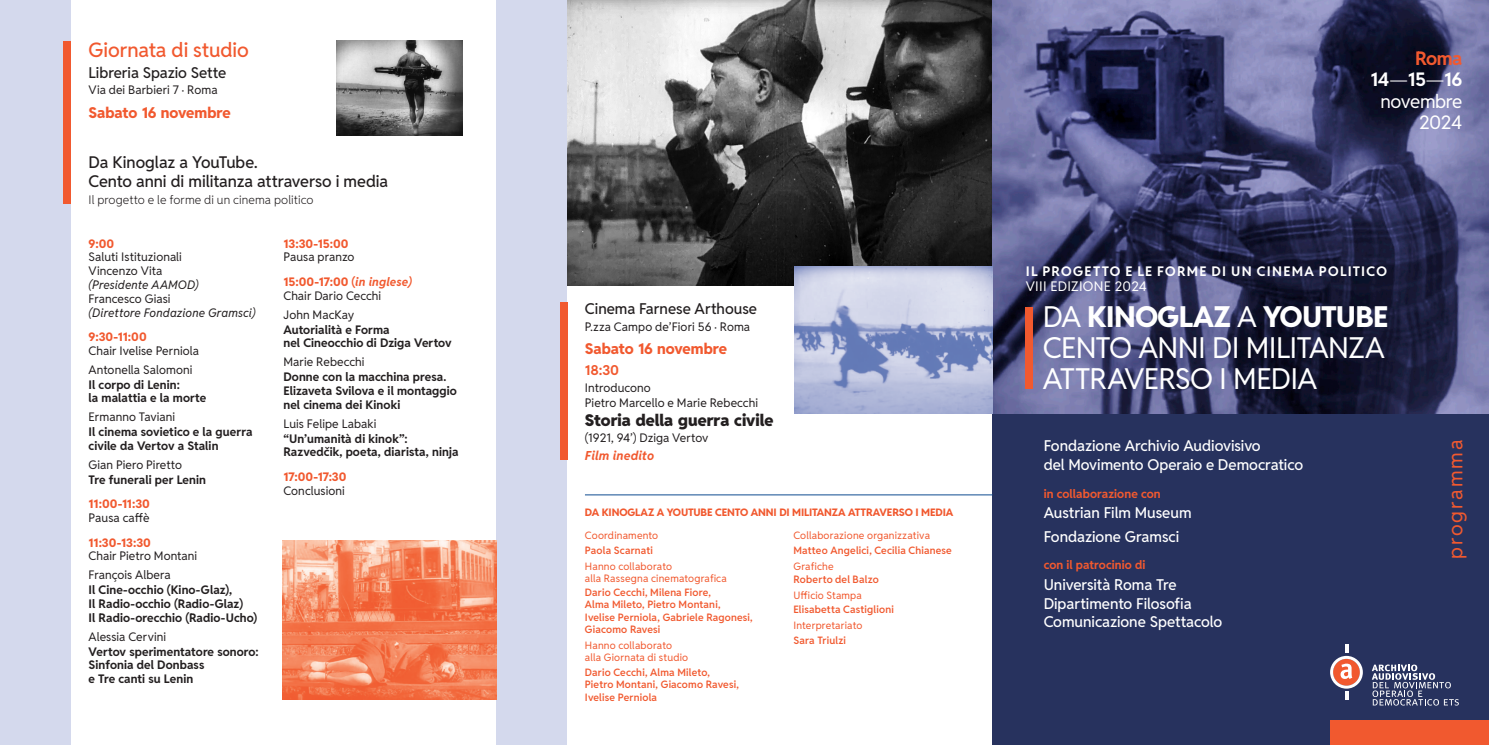
<style>
.page{position:relative;width:1489px;height:745px;background:#fff}
.page>*{position:absolute;margin:0;border:0;box-sizing:border-box;transform-origin:0 0}
.t1{font:28.88px/30.6px "Reddit Sans";letter-spacing:-.025em;color:#fff}
.t2{font:500 20px "Reddit Sans";letter-spacing:-.005em;color:#f1592f}
.t3{font:20px "Reddit Sans";letter-spacing:.095em;color:#f1592f}
.t4{font:18.75px "Reddit Sans";letter-spacing:-.025em;color:#fff}
.t5{font:700 18.75px "Reddit Sans";color:#fff}
.t6{font:700 18.75px "Reddit Sans";color:#f1592f}
.testi_programma{font:500 16.25px "Reddit Sans";letter-spacing:-.005em;color:#231f20}
.testi_programma-2{font:900 16.25px "Reddit Sans";color:#231f20}
.t7{font:500 15px/18.8px "Reddit Sans";letter-spacing:-.005em;color:#fff}
.testi_programma-3{font:500 15px "Reddit Sans";letter-spacing:-.005em;color:#231f20}
.t8{font:800 15px "Reddit Sans";letter-spacing:-.01em;color:#f1592f}
.testi_programma-4{font:700 13.75px "Reddit Sans";color:#f1592f}
.t9{font:700 13.38px "Reddit Sans";letter-spacing:.1em;color:#fff}
.t10{font:13.38px "Reddit Sans";letter-spacing:.02em;color:#fff}
.testi_programma-5{font:italic 700 12.5px "Reddit Sans";letter-spacing:.005em;color:#f1592f}
.Titolin_Film{font:700 11.88px/13.8px "Reddit Sans";letter-spacing:.005em;color:#231f20}
.testi_programma-6{font:11.88px "Reddit Sans";letter-spacing:.005em;color:#231f20}
.Titolin_Film-2{font:11.88px "Reddit Sans";letter-spacing:.005em;color:#231f20}
.testi_programma-7{font:800 11.88px "Reddit Sans";letter-spacing:-.005em;color:#f1592f}
.testi_programma-8{font:italic 11.88px "Reddit Sans";letter-spacing:.005em;color:#231f20}
.t11{font:700 11.88px "Reddit Sans";letter-spacing:.005em;color:#f1592f}
.testi_programma-9{font:300 11.88px "Reddit Sans";letter-spacing:.01em;color:#231f20}
.t12{font:800 10.38px "Reddit Sans";letter-spacing:-.01em;color:#f1592f}
.Titolin_Film-3{font:600 10.25px "Reddit Sans";letter-spacing:.02em;color:#f1592f}
.Titolin_Film-4{font:10.25px "Reddit Sans";letter-spacing:.015em;color:#f1592f}
.s1{font-weight:700}
.s2{font-weight:700;font-style:italic}
.s3{font-weight:300}
.s4{font-weight:800}
</style>
<div class="page">
<div style="left:496px;top:0;width:71px;height:744px;background:#d4d9ed"></div>
<img style="left:567px;top:0;width:425px;height:285px">
<div style="left:0;top:0;width:71px;height:744px;background:#d4d9ed"></div>
<div style="left:992px;top:401px;width:496px;height:343px;background:#27325e"></div>
<img style="left:992px;top:0;width:496px;height:413px">
<svg style="left:1330px;top:644px;width:32px;height:55px"></svg>
<svg style="left:1371px;top:664px;width:87px;height:41px"></svg>
<div style="left:1329px;top:719px;width:159px;height:25px;background:#f1592f"></div>
<div style="left:1025px;top:307px;width:7px;height:81px;background:#f1592f"></div>
<img style="left:336px;top:41px;width:126px;height:95px">
<div style="left:560px;top:302px;width:7px;height:157px;background:#f1592f"></div>
<div style="left:63px;top:42px;width:8px;height:162px;background:#f1592f"></div>
<img style="left:283px;top:540px;width:213px;height:158px">
<img style="left:794px;top:266px;width:198px;height:147px">
<hr style="left:585px;top:494px;width:407px;height:1px;background:#0f4c91">
<p class="t2" style="left:89px;top:33px;width:162px">Giornata di studio</p>
<p class="testi_programma-3" style="left:89px;top:60px;width:139px">Libreria Spazio Sette</p>
<p class="testi_programma-6" style="left:89px;top:80px;width:130px">Via dei Barbieri 7 · Roma</p>
<p class="t8" style="left:89px;top:99px;width:144px">Sabato 16 novembre</p>
<p class="testi_programma" style="left:89px;top:149px;width:170px">Da Kinoglaz a YouTube.</p>
<p class="testi_programma" style="left:89px;top:168px;width:301px">Cento anni di militanza attraverso i media</p>
<p class="testi_programma-9" style="left:89px;top:191px;width:226px">Il progetto e le forme di un cinema politico</p>
<p class="testi_programma-7" style="left:89px;top:233px;width:27px">9:00</p>
<p class="testi_programma-6" style="left:89px;top:247px;width:95px">Saluti Istituzionali</p>
<p class="testi_programma-6" style="left:89px;top:261px;width:75px">Vincenzo Vita</p>
<p class="testi_programma-8" style="left:89px;top:274px;width:111px">(Presidente AAMOD)</p>
<p class="testi_programma-6" style="left:89px;top:289px;width:83px">Francesco Giasi</p>
<p class="testi_programma-8" style="left:89px;top:302px;width:168px">(Direttore Fondazione Gramsci)</p>
<p class="testi_programma-7" style="left:89px;top:326px;width:60px">9:30-11:00</p>
<p class="testi_programma-6" style="left:89px;top:341px;width:112px">Chair Ivelise Perniola</p>
<p class="Titolin_Film-2" style="left:89px;top:360px;width:105px">Antonella Salomoni</p>
<p class="Titolin_Film" style="left:89px;top:376px;width:93px">Il corpo di Lenin:</p>
<p class="Titolin_Film" style="left:89px;top:390px;width:119px">la malattia e la morte</p>
<p class="Titolin_Film-2" style="left:89px;top:407px;width:88px">Ermanno Taviani</p>
<p class="Titolin_Film" style="left:89px;top:424px;width:165px">Il cinema sovietico e la guerra civile da Vertov a Stalin</p>
<p class="Titolin_Film-2" style="left:89px;top:455px;width:95px">Gian Piero Piretto</p>
<p class="Titolin_Film" style="left:89px;top:471px;width:119px">Tre funerali per Lenin</p>
<p class="testi_programma-7" style="left:89px;top:493px;width:63px">11:00-11:30</p>
<p class="testi_programma-6" style="left:89px;top:508px;width:62px">Pausa caffè</p>
<p class="testi_programma-7" style="left:89px;top:531px;width:64px">11:30-13:30</p>
<p class="testi_programma-6" style="left:89px;top:546px;width:110px">Chair Pietro Montani</p>
<p class="Titolin_Film-2" style="left:89px;top:565px;width:84px">François Albera</p>
<p class="Titolin_Film" style="left:89px;top:581px;width:145px">Il Cine-occhio (Kino-Glaz),</p>
<p class="Titolin_Film" style="left:89px;top:595px;width:156px">Il Radio-occhio (Radio-Glaz)</p>
<p class="Titolin_Film" style="left:89px;top:609px;width:170px">Il Radio-orecchio (Radio-Ucho)</p>
<p class="Titolin_Film-2" style="left:89px;top:626px;width:79px">Alessia Cervini</p>
<p class="Titolin_Film" style="left:89px;top:643px;width:171px">Vertov sperimentatore sonoro:<br>Sinfonia del Donbass</p>
<p class="Titolin_Film" style="left:89px;top:670px;width:106px">e Tre canti su Lenin</p>
<p class="testi_programma-7" style="left:283px;top:233px;width:67px">13:30-15:00</p>
<p class="testi_programma-6" style="left:283px;top:247px;width:73px">Pausa pranzo</p>
<p class="testi_programma-7" style="left:283px;top:271px;width:130px">15:00-17:00 <span class="s1">(</span><span class="s2">in inglese)</span></p>
<p class="testi_programma-6" style="left:283px;top:286px;width:99px">Chair Dario Cecchi</p>
<p class="Titolin_Film-2" style="left:283px;top:305px;width:72px">John MacKay</p>
<p class="Titolin_Film" style="left:283px;top:321px;width:108px">Autorialità e Forma</p>
<p class="Titolin_Film" style="left:283px;top:335px;width:170px">nel Cineocchio di Dziga Vertov</p>
<p class="Titolin_Film-2" style="left:283px;top:352px;width:83px">Marie Rebecchi</p>
<p class="Titolin_Film" style="left:283px;top:369px;width:175px">Donne con la macchina presa.<br>Elizaveta Svilova e il montaggio nel cinema dei Kinoki</p>
<p class="Titolin_Film-2" style="left:283px;top:414px;width:95px">Luis Felipe Labaki</p>
<p class="Titolin_Film" style="left:283px;top:430px;width:177px">“Un’umanità di kinok”:<br>Razvedčik, poeta, diarista, ninja</p>
<p class="testi_programma-7" style="left:283px;top:466px;width:65px">17:00-17:30</p>
<p class="testi_programma-6" style="left:283px;top:480px;width:63px">Conclusioni</p>
<p class="testi_programma-3" style="left:585px;top:297px;width:174px">Cinema Farnese Arthouse</p>
<p class="testi_programma-6" style="left:585px;top:317px;width:167px">P.zza Campo de’Fiori 56 · Roma</p>
<p class="t8" style="left:585px;top:336px;width:144px">Sabato 16 novembre</p>
<p class="testi_programma-4" style="left:585px;top:358px;width:36px">18:30</p>
<p class="testi_programma-6" style="left:585px;top:377px;width:67px">Introducono</p>
<p class="testi_programma-6" style="left:585px;top:392px;width:175px">Pietro Marcello e Marie Rebecchi</p>
<p class="testi_programma-2" style="left:585px;top:405px;width:190px">Storia della guerra civile</p>
<p class="testi_programma-6" style="left:585px;top:428px;width:125px">(1921, 94’) Dziga Vertov</p>
<p class="testi_programma-5" style="left:585px;top:444px;width:71px">Film inedito</p>
<p class="t12" style="left:585px;top:503px;width:370px">DA KINOGLAZ A YOUTUBE CENTO ANNI DI MILITANZA ATTRAVERSO I MEDIA</p>
<p class="Titolin_Film-4" style="left:585px;top:527px;width:75px">Coordinamento</p>
<p class="Titolin_Film-3" style="left:585px;top:541px;width:70px">Paola Scarnati</p>
<p class="Titolin_Film-4" style="left:585px;top:557px;width:89px">Hanno collaborato</p>
<p class="Titolin_Film-4" style="left:585px;top:569px;width:143px">alla Rassegna cinematografica</p>
<p class="Titolin_Film-3" style="left:585px;top:583px;width:127px">Dario Cecchi, Milena Fiore,</p>
<p class="Titolin_Film-3" style="left:585px;top:596px;width:137px">Alma Mileto, Pietro Montani,</p>
<p class="Titolin_Film-3" style="left:585px;top:608px;width:169px">Ivelise Perniola, Gabriele Ragonesi,</p>
<p class="Titolin_Film-3" style="left:585px;top:621px;width:77px">Giacomo Ravesi</p>
<p class="Titolin_Film-4" style="left:585px;top:637px;width:89px">Hanno collaborato</p>
<p class="Titolin_Film-4" style="left:585px;top:649px;width:105px">alla Giornata di studio</p>
<p class="Titolin_Film-3" style="left:585px;top:663px;width:126px">Dario Cecchi, Alma Mileto,</p>
<p class="Titolin_Film-3" style="left:585px;top:675px;width:155px">Pietro Montani, Giacomo Ravesi,</p>
<p class="Titolin_Film-3" style="left:585px;top:688px;width:74px">Ivelise Perniola</p>
<p class="Titolin_Film-4" style="left:793px;top:527px;width:138px">Collaborazione organizzativa</p>
<p class="Titolin_Film-3" style="left:793px;top:541px;width:160px">Matteo Angelici, Cecilia Chianese</p>
<p class="Titolin_Film-4" style="left:793px;top:557px;width:42px">Grafiche</p>
<p class="Titolin_Film-3" style="left:793px;top:570px;width:87px">Roberto del Balzo</p>
<p class="Titolin_Film-4" style="left:793px;top:587px;width:70px">Ufficio Stampa</p>
<p class="Titolin_Film-3" style="left:793px;top:600px;width:102px">Elisabetta Castiglioni</p>
<p class="Titolin_Film-4" style="left:793px;top:617px;width:70px">Interpretariato</p>
<p class="Titolin_Film-3" style="left:793px;top:631px;width:54px">Sara Triulzi</p>
<p class="t6" style="left:1414px;top:43px;width:49px">Roma</p>
<p class="t5" style="left:1370px;top:64px;width:93px">14<span class="s3">—</span>15<span class="s3">—</span>16</p>
<p class="t4" style="left:1380px;top:86px;width:84px">novembre</p>
<p class="t4" style="left:1418px;top:107px;width:45px">2024</p>
<p class="t9" style="left:1025px;top:260px;width:363px">IL PROGETTO E LE FORME DI UN CINEMA POLITICO</p>
<p class="t10" style="left:1025px;top:275px;width:123px">VIII EDIZIONE 2024</p>
<p class="t1" style="left:1042px;top:299px;width:347px">DA <span class="s4">KINOGLAZ</span> A <span class="s4">YOUTUBE<br></span>CENTO ANNI DI MILITANZA<br>ATTRAVERSO I MEDIA</p>
<p class="t7" style="left:1043px;top:434px;width:218px">Fondazione Archivio Audiovisivo</p>
<p class="t7" style="left:1043px;top:453px;width:261px">del Movimento Operaio e Democratico</p>
<p class="t11" style="left:1043px;top:483px;width:118px">in collaborazione con</p>
<p class="t7" style="left:1043px;top:502px;width:149px">Austrian Film Museum</p>
<p class="t7" style="left:1043px;top:526px;width:137px">Fondazione Gramsci</p>
<p class="t11" style="left:1043px;top:554px;width:103px">con il patrocinio di</p>
<p class="t7" style="left:1043px;top:573px;width:135px">Università Roma Tre</p>
<p class="t7" style="left:1043px;top:592px;width:180px">Dipartimento Filosofia<br>Comunicazione Spettacolo</p>
<p class="t3" style="left:1439px;top:558px;width:121px;rotate:-90deg">programma</p>
</div>
